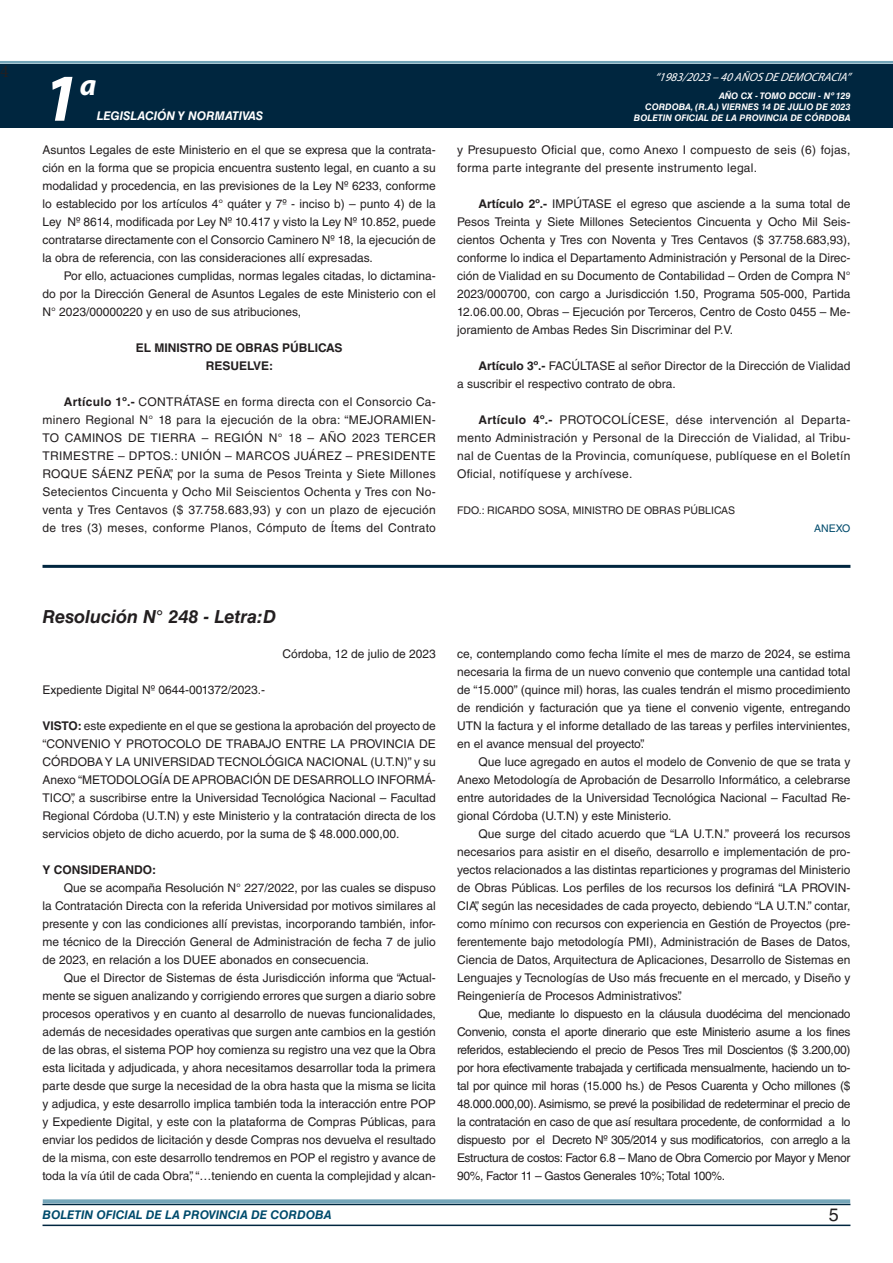
<style>
.page{position:relative;width:893px;height:1263px;background:#fff}
.page>*{position:absolute;margin:0;border:0;box-sizing:border-box;transform-origin:0 0}
.t1{font:italic 700 67.5px "Myriad Pro";color:#fff}
.t2{font:italic 700 30px "Myriad Pro";color:#fff}
.NOMBRE_DE_MINISTERIO{font:italic 700 18px "Helvetica LT Std";color:#231f20}
.t3{font:18px "Minion Pro";color:#231f20}
.t4{font:18px "Helvetica LT Std";color:#231f20}
.TEXTO_BASE{font:12px/18px "Helvetica LT Std";color:#231f20;text-align:justify}
.TEXTO_BASE-2{font:12px/18px "Helvetica LT Std";letter-spacing:.025em;color:#231f20}
.t5{font:italic 700 12px "Helvetica LT Std";color:#004b6c}
.RESUELVE{font:700 12px "Helvetica LT Std";color:#231f20}
.t6{font:italic 12px "Myriad Pro";color:#fff}
.FECHA{font:12px "Helvetica LT Std";color:#231f20}
.t7{font:italic 700 12px "Helvetica LT Std";color:#fff}
.TEXTO_BASE-3{font:700 12px "Helvetica LT Std";color:#231f20}
.FIRMA{font:10.5px "Helvetica LT Std";color:#231f20}
.ANEXO{font:10.5px "Helvetica LT Std";color:#004b6c}
.t8{font:italic 700 9px/10.8px "Helvetica LT Std";color:#fff;text-align:right}
.s1{font-weight:700}
</style>
<div class="page">
<div style="left:0;top:61px;width:893px;height:6px;background:#fff;opacity:.75"></div>
<div style="left:0;top:64px;width:893px;height:64px;background:#00263f"></div>
<hr style="left:43px;top:1224px;width:807px;height:2px;background:#00263f">
<div style="left:42px;top:1198px;width:809px;height:8px;background:#fff;opacity:.75"></div>
<hr style="left:43px;top:565px;width:807px;height:3px;background:#00263f">
<h3 class="t3" style="left:0;top:59px;width:10px">4</h3>
<h1 class="t1" style="left:43px;top:54px;width:38px">1</h1>
<h2 class="t2" style="left:80px;top:66px;width:18px">a</h2>
<p class="t7" style="left:97px;top:109px;width:168px">LEGISLACIÓN Y NORMATIVAS</p>
<p class="TEXTO_BASE" style="left:43px;top:141px;width:395px">Asuntos Legales de este Ministerio en el que se expresa que la contrata&shy;ción en la forma que se propicia encuentra sustento legal, en cuanto a su modalidad y procedencia, en las previsiones de la Ley Nº 6233, conforme lo establecido por los artículos 4° quáter y 7º - inciso b) – punto 4) de la Ley Nº 8614, modificada por Ley Nº 10.417 y visto la Ley Nº 10.852, puede contratarse directamente con el Consorcio Caminero Nº 18, la ejecución de la obra de referencia, con las consideraciones allí expresadas.</p>
<p class="TEXTO_BASE" style="left:43px;top:267px;width:395px;text-indent:21px">Por ello, actuaciones cumplidas, normas legales citadas, lo dictamina&shy;do por la Dirección General de Asuntos Legales de este Ministerio con el N° 2023/00000220 y en uso de sus atribuciones,</p>
<p class="RESUELVE" style="left:136px;top:340px;width:208px">EL MINISTRO DE OBRAS PÚBLICAS</p>
<p class="RESUELVE" style="left:206px;top:358px;width:69px">RESUELVE:</p>
<p class="TEXTO_BASE" style="left:43px;top:393px;width:395px;text-indent:21px"><span class="s1">Artículo 1º.-</span> CONTRÁTASE en forma directa con el Consorcio Ca&shy;minero Regional N° 18 para la ejecución de la obra: “MEJORAMIEN-TO CAMINOS DE TIERRA – REGIÓN N° 18 – AÑO 2023 TERCER TRIMESTRE – DPTOS.: UNIÓN – MARCOS JUÁREZ – PRESIDENTE ROQUE SÁENZ PEÑA”, por la suma de Pesos Treinta y Siete Millones Setecientos Cincuenta y Ocho Mil Seiscientos Ochenta y Tres con No&shy;venta y Tres Centavos ($ 37.758.683,93) y con un plazo de ejecución de tres (3) meses, conforme Planos, Cómputo de Ítems del Contrato</p>
<p class="t6" style="left:655px;top:70px;width:197px">“ 1983/2023 – 40 AÑOS DE DEMOCRACIA”</p>
<p class="t8" style="left:634px;top:91px;width:218px">AÑO CX - TOMO DCCIII - Nº 129<br>CORDOBA, (R.A.) VIERNES 14 DE JULIO DE 2023<br>BOLETIN OFICIAL DE LA PROVINCIA DE CÓRDOBA</p>
<p class="TEXTO_BASE-2" style="left:457px;top:141px;width:395px">y Presupuesto Oficial que, como Anexo I compuesto de seis (6) fojas, forma parte integrante del presente instrumento legal.</p>
<p class="TEXTO_BASE" style="left:457px;top:195px;width:395px;text-indent:21px"><span class="s1">Artículo 2º.-</span> IMPÚTASE el egreso que asciende a la suma total de Pesos Treinta y Siete Millones Setecientos Cincuenta y Ocho Mil Seis&shy;cientos Ochenta y Tres con Noventa y Tres Centavos ($ 37.758.683,93), conforme lo indica el Departamento Administración y Personal de la Direc&shy;ción de Vialidad en su Documento de Contabilidad – Orden de Compra N° 2023/000700, con cargo a Jurisdicción 1.50, Programa 505-000, Partida 12.06.00.00, Obras – Ejecución por Terceros, Centro de Costo 0455 – Me&shy;joramiento de Ambas Redes Sin Discriminar del P.V.</p>
<p class="TEXTO_BASE" style="left:457px;top:357px;width:395px;text-indent:21px"><span class="s1">Artículo 3º.-</span> FACÚLTASE al señor Director de la Dirección de Vialidad a suscribir el respectivo contrato de obra.</p>
<p class="TEXTO_BASE" style="left:457px;top:411px;width:395px;text-indent:21px"><span class="s1">Artículo 4º.-</span> PROTOCOLÍCESE, dése intervención al Departa&shy;mento Administración y Personal de la Dirección de Vialidad, al Tribu&shy;nal de Cuentas de la Provincia, comuníquese, publíquese en el Boletín Oficial, notifíquese y archívese.</p>
<p class="FIRMA" style="left:457px;top:504px;width:279px">FDO.: RICARDO SOSA, MINISTRO DE OBRAS PÚBLICAS</p>
<p class="ANEXO" style="left:814px;top:522px;width:38px">ANEXO</p>
<p class="NOMBRE_DE_MINISTERIO" style="left:43px;top:606px;width:235px">Resolución N° 248 - Letra:D</p>
<p class="FECHA" style="left:283px;top:647px;width:155px">Córdoba, 12 de julio de 2023</p>
<p class="TEXTO_BASE" style="left:43px;top:681px;width:224px">Expediente Digital Nº 0644-001372/2023.-</p>
<p class="TEXTO_BASE" style="left:43px;top:717px;width:395px"><span class="s1">VISTO:</span> este expediente en el que se gestiona la aprobación del proyecto de “CONVENIO Y PROTOCOLO DE TRABAJO ENTRE LA PROVINCIA DE CÓRDOBA Y LA UNIVERSIDAD TECNOLÓGICA NACIONAL (U.T.N)” y su Anexo “METODOLOGÍA DE APROBACIÓN DE DESARROLLO INFORMÁ-TICO”, a suscribirse entre la Universidad Tecnológica Nacional – Facultad Regional Córdoba (U.T.N) y este Ministerio y la contratación directa de los servicios objeto de dicho acuerdo, por la suma de $ 48.000.000,00.</p>
<p class="TEXTO_BASE-3" style="left:43px;top:862px;width:115px">Y CONSIDERANDO:</p>
<p class="TEXTO_BASE" style="left:43px;top:879px;width:395px;text-indent:21px">Que se acompaña Resolución N° 227/2022, por las cuales se dispuso la Contratación Directa con la referida Universidad por motivos similares al presente y con las condiciones allí previstas, incorporando también, infor&shy;me técnico de la Dirección General de Administración de fecha 7 de julio de 2023, en relación a los DUEE abonados en consecuencia.</p>
<p class="TEXTO_BASE" style="left:43px;top:969px;width:395px;text-indent:21px">Que el Director de Sistemas de ésta Jurisdicción informa que “Actual&shy;mente se siguen analizando y corrigiendo errores que surgen a diario sobre procesos operativos y en cuanto al desarrollo de nuevas funcionalidades, además de necesidades operativas que surgen ante cambios en la gestión de las obras, el sistema POP hoy comienza su registro una vez que la Obra esta licitada y adjudicada, y ahora necesitamos desarrollar toda la primera parte desde que surge la necesidad de la obra hasta que la misma se licita y adjudica, y este desarrollo implica también toda la interacción entre POP y Expediente Digital, y este con la plataforma de Compras Públicas, para enviar los pedidos de licitación y desde Compras nos devuelva el resultado de la misma, con este desarrollo tendremos en POP el registro y avance de toda la vía útil de cada Obra”, “…teniendo en cuenta la complejidad y alcan-</p>
<p class="TEXTO_BASE" style="left:457px;top:645px;width:395px">ce, contemplando como fecha límite el mes de marzo de 2024, se estima necesaria la firma de un nuevo convenio que contemple una cantidad total de “15.000” (quince mil) horas, las cuales tendrán el mismo procedimiento de rendición y facturación que ya tiene el convenio vigente, entregando UTN la factura y el informe detallado de las tareas y perfiles intervinientes, en el avance mensual del proyecto”.</p>
<p class="TEXTO_BASE" style="left:457px;top:753px;width:395px;text-indent:21px">Que luce agregado en autos el modelo de Convenio de que se trata y Anexo Metodología de Aprobación de Desarrollo Informático, a celebrarse entre autoridades de la Universidad Tecnológica Nacional – Facultad Re&shy;gional Córdoba (U.T.N) y este Ministerio.</p>
<p class="TEXTO_BASE" style="left:457px;top:825px;width:395px;text-indent:21px">Que surge del citado acuerdo que “LA U.T.N.” proveerá los recursos necesarios para asistir en el diseño, desarrollo e implementación de pro&shy;yectos relacionados a las distintas reparticiones y programas del Ministerio de Obras Públicas. Los perfiles de los recursos los definirá “LA PROVIN-CIA”, según las necesidades de cada proyecto, debiendo “LA U.T.N.” contar, como mínimo con recursos con experiencia en Gestión de Proyectos (pre&shy;ferentemente bajo metodología PMI), Administración de Bases de Datos, Ciencia de Datos, Arquitectura de Aplicaciones, Desarrollo de Sistemas en Lenguajes y Tecnologías de Uso más frecuente en el mercado, y Diseño y Reingeniería de Procesos Administrativos”.</p>
<p class="TEXTO_BASE" style="left:457px;top:1005px;width:395px;text-indent:21px">Que, mediante lo dispuesto en la cláusula duodécima del mencionado Convenio, consta el aporte dinerario que este Ministerio asume a los fines referidos, estableciendo el precio de Pesos Tres mil Doscientos ($ 3.200,00) por hora efectivamente trabajada y certificada mensualmente, haciendo un to&shy;tal por quince mil horas (15.000 hs.) de Pesos Cuarenta y Ocho millones ($ 48.000.000,00). Asimismo, se prevé la posibilidad de redeterminar el precio de la contratación en caso de que así resultara procedente, de conformidad a lo dispuesto por el Decreto Nº 305/2014 y sus modificatorios, con arreglo a la Estructura de costos: Factor 6.8 – Mano de Obra Comercio por Mayor y Menor 90%, Factor 11 – Gastos Generales 10%; Total 100%.</p>
<p class="t5" style="left:43px;top:1208px;width:290px">BOLETIN OFICIAL DE LA PROVINCIA DE CORDOBA</p>
<h3 class="t4" style="left:829px;top:1204px;width:12px">5</h3>
</div>
